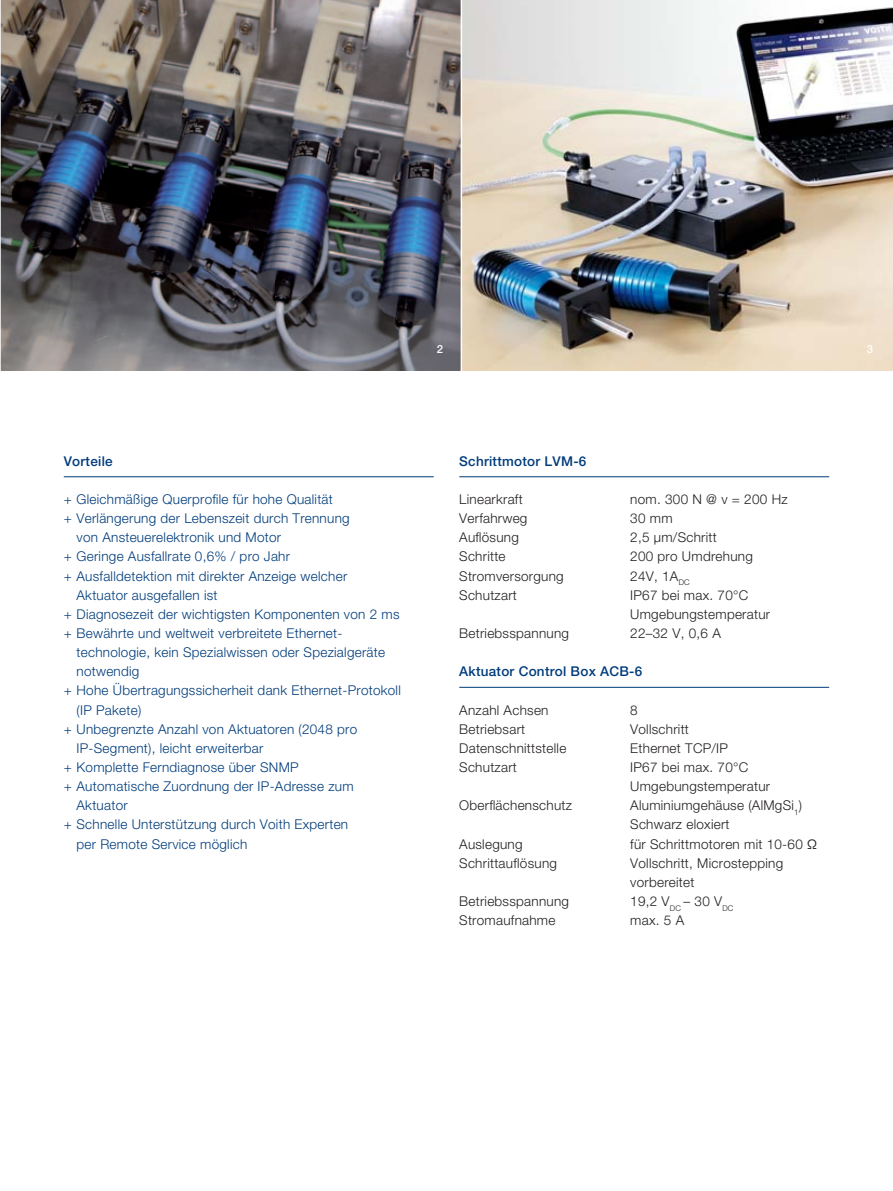
<style>
.page{position:relative;width:893px;height:1191px;background:#fff}
.page>*{position:absolute;margin:0;border:0;box-sizing:border-box;transform-origin:0 0}
.t1{font:300 13.5px "Helvetica Neue LT Pro";letter-spacing:.02em;color:#013c7b}
.t2{font:300 13.5px/19.2px "Helvetica Neue LT Pro";letter-spacing:.02em;color:#231f20}
.t3{font:500 13.5px "Helvetica Neue LT Pro";letter-spacing:.02em;color:#013c7b}
.t4{font:500 11.25px "Helvetica Neue LT Pro";color:#fff}
</style>
<div class="page">
<img style="left:1px;top:0;width:892px;height:370px">
<hr style="left:461px;top:0;width:1px;height:383px;background:#fff">
<hr style="left:459px;top:476px;width:370px;height:1px;background:#013c7b">
<hr style="left:459px;top:687px;width:370px;height:1px;background:#013c7b">
<hr style="left:64px;top:476px;width:370px;height:1px;background:#013c7b">
<p class="t4" style="left:437px;top:342px;width:8px">2</p>
<p class="t4" style="left:867px;top:342px;width:8px">3</p>
<p class="t3" style="left:64px;top:453px;width:50px">Vorteile</p>
<p class="t1" style="left:64px;top:491px;width:271px">+ Gleichmäßige Querprofile für hohe Qualität</p>
<p class="t1" style="left:64px;top:510px;width:287px">+ Verlängerung der Lebenszeit durch Trennung</p>
<p class="t1" style="left:77px;top:529px;width:206px">von Ansteuerelektronik und Motor</p>
<p class="t1" style="left:64px;top:548px;width:228px">+ Geringe Ausfallrate 0,6% / pro Jahr</p>
<p class="t1" style="left:64px;top:567px;width:285px">+ Ausfalldetektion mit direkter Anzeige welcher</p>
<p class="t1" style="left:77px;top:586px;width:142px">Aktuator ausgefallen ist</p>
<p class="t1" style="left:64px;top:606px;width:337px">+ Diagnosezeit der wichtigsten Komponenten von 2 ms</p>
<p class="t1" style="left:64px;top:625px;width:279px">+ Bewährte und weltweit verbreitete Ethernet-</p>
<p class="t1" style="left:77px;top:644px;width:310px">technologie, kein Spezialwissen oder Spezialgeräte</p>
<p class="t1" style="left:77px;top:663px;width:64px">notwendig</p>
<p class="t1" style="left:64px;top:682px;width:339px">+ Hohe Übertragungssicherheit dank Ethernet-Protokoll</p>
<p class="t1" style="left:77px;top:701px;width:66px">(IP Pakete)</p>
<p class="t1" style="left:64px;top:720px;width:295px">+ Unbegrenzte Anzahl von Aktuatoren (2048 pro</p>
<p class="t1" style="left:77px;top:740px;width:188px">IP-Segment), leicht erweiterbar</p>
<p class="t1" style="left:64px;top:759px;width:236px">+ Komplette Ferndiagnose über SNMP</p>
<p class="t1" style="left:64px;top:778px;width:291px">+ Automatische Zuordnung der IP-Adresse zum</p>
<p class="t1" style="left:77px;top:797px;width:53px">Aktuator</p>
<p class="t1" style="left:64px;top:816px;width:286px">+ Schnelle Unterstützung durch Voith Experten</p>
<p class="t1" style="left:77px;top:835px;width:172px">per Remote Service möglich</p>
<p class="t3" style="left:459px;top:453px;width:129px">Schrittmotor LVM-6</p>
<p class="t2" style="left:459px;top:489px;width:65px">Linearkraft</p>
<p class="t2" style="left:630px;top:489px;width:159px">nom. 300 N @ v = 200 Hz</p>
<p class="t2" style="left:459px;top:508px;width:70px">Verfahrweg</p>
<p class="t2" style="left:630px;top:508px;width:44px">30 mm</p>
<p class="t2" style="left:459px;top:527px;width:61px">Auflösung</p>
<p class="t2" style="left:630px;top:527px;width:88px">2,5 µm/Schritt</p>
<p class="t2" style="left:459px;top:547px;width:48px">Schritte</p>
<p class="t2" style="left:630px;top:547px;width:124px">200 pro Umdrehung</p>
<p class="t2" style="left:459px;top:566px;width:106px">Stromversorgung</p>
<p class="t2" style="left:630px;top:566px;width:61px">24V, 1A<sub>DC</sub></p>
<p class="t2" style="left:459px;top:585px;width:59px">Schutzart</p>
<p class="t2" style="left:630px;top:585px;width:141px">IP67 bei max. 70°C<br>Umgebungstemperatur</p>
<p class="t2" style="left:459px;top:623px;width:111px">Betriebsspannung</p>
<p class="t2" style="left:630px;top:623px;width:92px">22–32 V, 0,6 A</p>
<p class="t3" style="left:459px;top:663px;width:185px">Aktuator Control Box ACB-6</p>
<p class="t2" style="left:459px;top:700px;width:91px">Anzahl Achsen</p>
<p class="t2" style="left:630px;top:700px;width:9px">8</p>
<p class="t2" style="left:459px;top:719px;width:67px">Betriebsart</p>
<p class="t2" style="left:630px;top:719px;width:60px">Vollschritt</p>
<p class="t2" style="left:459px;top:738px;width:109px">Datenschnittstelle</p>
<p class="t2" style="left:630px;top:738px;width:99px">Ethernet TCP/IP</p>
<p class="t2" style="left:459px;top:757px;width:59px">Schutzart</p>
<p class="t2" style="left:630px;top:757px;width:141px">IP67 bei max. 70°C<br>Umgebungstemperatur</p>
<p class="t2" style="left:459px;top:795px;width:114px">Oberflächenschutz</p>
<p class="t2" style="left:630px;top:795px;width:173px">Aluminiumgehäuse (AlMgSi<sub>1</sub>)<br>Schwarz eloxiert</p>
<p class="t2" style="left:459px;top:834px;width:65px">Auslegung</p>
<p class="t2" style="left:630px;top:834px;width:188px">für Schrittmotoren mit 10-60 Ω</p>
<p class="t2" style="left:459px;top:853px;width:99px">Schrittauflösung</p>
<p class="t2" style="left:630px;top:853px;width:155px">Vollschritt, Microstepping vorbereitet</p>
<p class="t2" style="left:459px;top:891px;width:111px">Betriebsspannung</p>
<p class="t2" style="left:630px;top:891px;width:105px">19,2 V<sub>DC</sub> – 30 V<sub>DC</sub></p>
<p class="t2" style="left:459px;top:910px;width:98px">Stromaufnahme</p>
<p class="t2" style="left:630px;top:910px;width:55px">max. 5 A</p>
</div>
